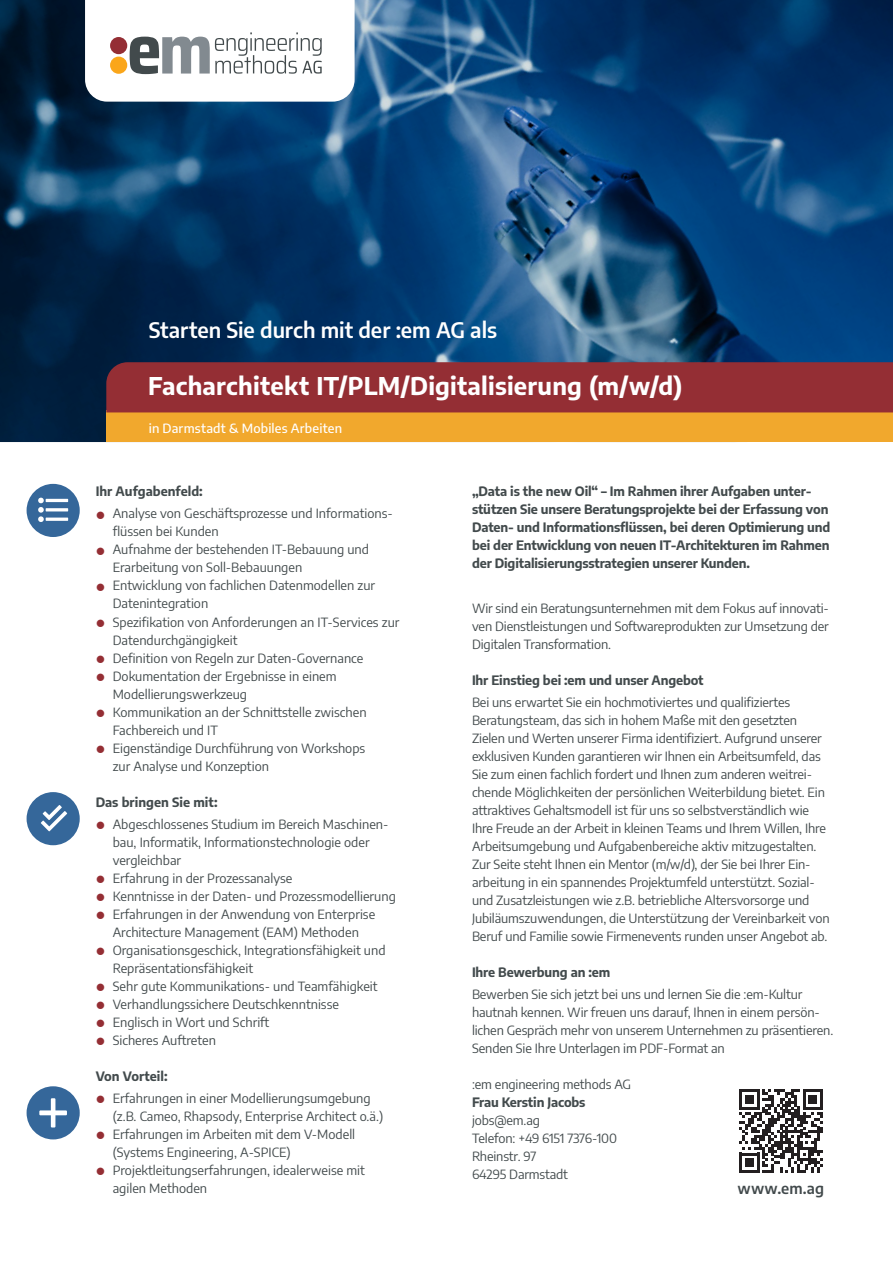
<style>
.page{position:relative;width:893px;height:1263px;background:#fff}
.page>*{position:absolute;margin:0;border:0;box-sizing:border-box;transform-origin:0 0}
.t1{font:700 24px "Encode Sans";letter-spacing:.01em;color:#fff}
.t2{font:600 21px "Encode Sans";color:#fff}
.t3{font:600 15px "Encode Sans";letter-spacing:.01em;color:#424a4c}
.t4{font:12.75px/18px "Encode Sans";letter-spacing:-.005em;color:#424a4c}
.t5{font:700 12.75px/18px "Encode Sans";letter-spacing:-.01em;color:#424a4c}
.t6{font:500 12.75px "Encode Sans";letter-spacing:.015em;color:#fff}
.s1{color:#942e34}
</style>
<div class="page">
<img style="left:0;top:0;width:893px;height:442px">
<svg style="left:739px;top:1089px;width:84px;height:84px"></svg>
<svg style="left:85px;top:0;width:270px;height:102px"></svg>
<div style="left:106px;top:410px;width:787px;height:32px;background:#f1a82d"></div>
<div style="left:106px;top:362px;width:787px;height:50px;background:#942e34"></div>
<div style="left:27px;top:792px;width:53px;height:53px;background:#35679a;border-radius:50%"></div>
<svg style="left:41px;top:805px;width:26px;height:26px"></svg>
<div style="left:27px;top:484px;width:53px;height:53px;background:#35679a;border-radius:50%"></div>
<svg style="left:38px;top:498px;width:30px;height:24px"></svg>
<div style="left:27px;top:1086px;width:53px;height:53px;background:#35679a;border-radius:50%"></div>
<svg style="left:39px;top:1098px;width:28px;height:29px"></svg>
<h2 class="t2" style="left:149px;top:315px;width:350px">Starten Sie durch mit der :em AG als</h2>
<h1 class="t1" style="left:148px;top:368px;width:536px">Facharchitekt IT/PLM/Digitalisierung (m/w/d)</h1>
<p class="t6" style="left:149px;top:419px;width:195px">in Darmstadt &amp; Mobiles Arbeiten</p>
<p class="t5" style="left:96px;top:482px;width:109px">Ihr Aufgabenfeld:</p>
<p class="t4" style="left:113px;top:504px;width:282px;text-indent:-17px"><span class="s1">●</span> Analyse von Geschäftsprozesse und Informations&shy;flüssen bei Kunden</p>
<p class="t4" style="left:113px;top:540px;width:258px;text-indent:-17px"><span class="s1">●</span> Aufnahme der bestehenden IT-Bebauung und<br>Erarbeitung von Soll-Bebauungen</p>
<p class="t4" style="left:113px;top:576px;width:264px;text-indent:-17px"><span class="s1">●</span> Entwicklung von fachlichen Datenmodellen zur<br>Datenintegration</p>
<p class="t4" style="left:113px;top:612px;width:288px;text-indent:-17px"><span class="s1">●</span> Spezifikation von Anforderungen an IT-Services zur<br>Datendurchgängigkeit</p>
<p class="t4" style="left:96px;top:648px;width:269px"><span class="s1">●</span> Definition von Regeln zur Daten-Governance</p>
<p class="t4" style="left:113px;top:666px;width:225px;text-indent:-17px"><span class="s1">●</span> Dokumentation der Ergebnisse in einem<br>Modellierungswerkzeug</p>
<p class="t4" style="left:113px;top:702px;width:255px;text-indent:-17px"><span class="s1">●</span> Kommunikation an der Schnittstelle zwischen<br>Fachbereich und IT</p>
<p class="t4" style="left:113px;top:738px;width:254px;text-indent:-17px"><span class="s1">●</span> Eigenständige Durchführung von Workshops zur Analyse und Konzeption</p>
<p class="t5" style="left:96px;top:792px;width:123px">Das bringen Sie mit:</p>
<p class="t4" style="left:113px;top:814px;width:274px;text-indent:-17px"><span class="s1">●</span> Abgeschlossenes Studium im Bereich Maschinen-- bau, Informatik, Informationstechnologie oder vergleichbar</p>
<p class="t4" style="left:96px;top:868px;width:198px"><span class="s1">●</span> Erfahrung in der Prozessanalyse</p>
<p class="t4" style="left:96px;top:886px;width:302px"><span class="s1">●</span> Kenntnisse in der Daten- und Prozessmodellierung</p>
<p class="t4" style="left:96px;top:904px;width:281px;text-align:center"><span class="s1">●</span> Erfahrungen in der Anwendung von Enterprise<br>Architecture Management (EAM) Methoden</p>
<p class="t4" style="left:113px;top:940px;width:274px;text-indent:-17px"><span class="s1">●</span> Organisationsgeschick, Integrationsfähigkeit und<br>Repräsentationsfähigkeit</p>
<p class="t4" style="left:96px;top:976px;width:283px"><span class="s1">●</span> Sehr gute Kommunikations- und Teamfähigkeit</p>
<p class="t4" style="left:96px;top:994px;width:245px"><span class="s1">●</span> Verhandlungssichere Deutschkenntnisse</p>
<p class="t4" style="left:96px;top:1012px;width:175px"><span class="s1">●</span> Englisch in Wort und Schrift</p>
<p class="t4" style="left:96px;top:1030px;width:122px"><span class="s1">●</span> Sicheres Auftreten</p>
<p class="t5" style="left:96px;top:1066px;width:73px">Von Vorteil:</p>
<p class="t4" style="left:113px;top:1089px;width:272px;text-indent:-17px"><span class="s1">●</span> Erfahrungen in einer Modellierungsumgebung (z.B. Cameo, Rhapsody, Enterprise Architect o.ä.)</p>
<p class="t4" style="left:113px;top:1125px;width:244px;text-indent:-17px"><span class="s1">●</span> Erfahrungen im Arbeiten mit dem V-Modell (Systems Engineering, A-SPICE)</p>
<p class="t4" style="left:113px;top:1161px;width:254px;text-indent:-17px"><span class="s1">●</span> Projektleitungserfahrungen, idealerweise mit agilen Methoden</p>
<p class="t5" style="left:472px;top:482px;width:360px">„Data is the new Oil“ – Im Rahmen ihrer Aufgaben unter&shy;stützen Sie unsere Beratungsprojekte bei der Erfassung von Daten- und Informationsflüssen, bei deren Optimierung und bei der Entwicklung von neuen IT-Architekturen im Rahmen der Digitalisierungsstrategien unserer Kunden.</p>
<p class="t4" style="left:472px;top:598px;width:358px;text-align:justify">Wir sind ein Beratungsunternehmen mit dem Fokus auf innovati&shy;ven Dienstleistungen und Softwareprodukten zur Umsetzung der Digitalen Transformation.</p>
<p class="t5" style="left:472px;top:670px;width:233px">Ihr Einstieg bei :em und unser Angebot</p>
<p class="t4" style="left:472px;top:693px;width:359px">Bei uns erwartet Sie ein hochmotiviertes und qualifiziertes Beratungsteam, das sich in hohem Maße mit den gesetzten Zielen und Werten unserer Firma identifiziert. Aufgrund unserer exklusiven Kunden garantieren wir Ihnen ein Arbeitsumfeld, das Sie zum einen fachlich fordert und Ihnen zum anderen weitrei&shy;chende Möglichkeiten der persönlichen Weiterbildung bietet. Ein attraktives Gehaltsmodell ist für uns so selbstverständlich wie Ihre Freude an der Arbeit in kleinen Teams und Ihrem Willen, Ihre Arbeitsumgebung und Aufgabenbereiche aktiv mitzugestalten.<br>Zur Seite steht Ihnen ein Mentor (m/w/d), der Sie bei Ihrer Ein&shy;arbeitung in ein spannendes Projektumfeld unterstützt. Sozial&shy;und Zusatzleistungen wie z.B. betriebliche Altersvorsorge und Jubiläumszuwendungen, die Unterstützung der Vereinbarkeit von Beruf und Familie sowie Firmenevents runden unser Angebot ab.</p>
<p class="t5" style="left:472px;top:962px;width:140px">Ihre Bewerbung an :em</p>
<p class="t4" style="left:472px;top:985px;width:363px">Bewerben Sie sich jetzt bei uns und lernen Sie die :em-Kultur hautnah kennen. Wir freuen uns darauf, Ihnen in einem persön&shy;lichen Gespräch mehr von unserem Unternehmen zu präsentieren.<br>Senden Sie Ihre Unterlagen im PDF-Format an</p>
<p class="t4" style="left:472px;top:1075px;width:161px">:em engineering methods AG</p>
<p class="t5" style="left:472px;top:1093px;width:115px">Frau Kerstin Jacobs</p>
<p class="t4" style="left:472px;top:1111px;width:147px">jobs@em.ag<br>Telefon: +49 6151 7376-100<br>Rheinstr. 97<br>64295 Darmstadt</p>
<p class="t3" style="left:737px;top:1177px;width:88px">www.em.ag</p>
</div>
